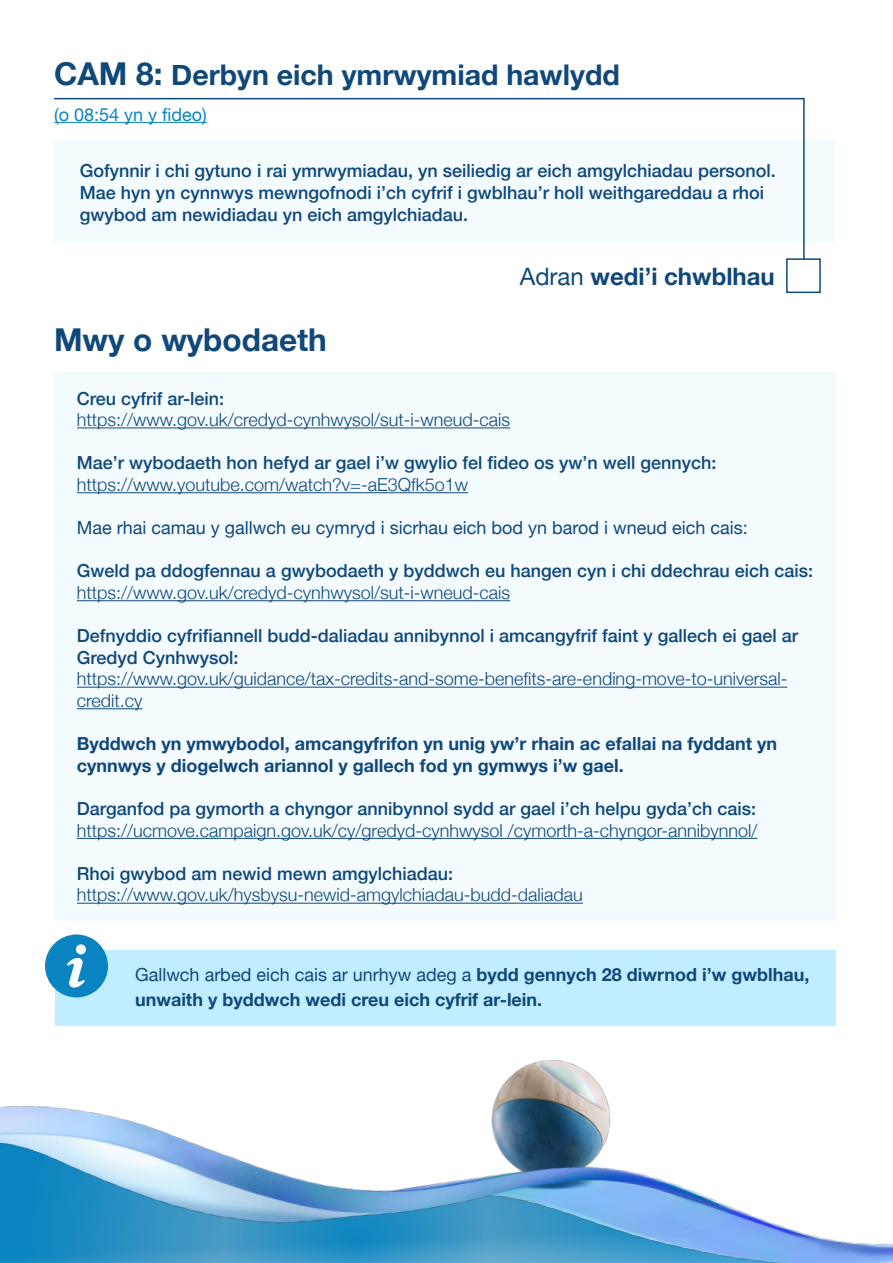
<style>
.page{position:relative;width:893px;height:1263px;background:#fff}
.page>*{position:absolute;margin:0;border:0;box-sizing:border-box;transform-origin:0 0}
.t1{font:700 31.5px "Helvetica Neue";color:#10487a}
.t2{font:700 28.5px "Helvetica Neue";color:#10487a}
.t3{font:700 24px "Helvetica Neue";color:#10487a}
.t4{font:500 18px/21.6px "Helvetica Neue";color:#10487a}
.t5{font:300 18px/21.6px "Helvetica Neue";color:#10487a}
.t6{font:700 18px/21.6px "Helvetica Neue";color:#10487a}
.t7{font:18px "Helvetica Neue";color:#10487a}
.t8{font:18px "Helvetica Neue";color:#0984c0}
.s1{font-size:31.5px}
.s2{font-weight:400}
</style>
<div class="page">
<img style="left:0;top:971px;width:893px;height:292px">
<div style="left:54px;top:372px;width:782px;height:549px;background:#f3fbff"></div>
<hr style="left:77px;top:427px;width:433px;height:1px;background:#10487a">
<hr style="left:77px;top:492px;width:391px;height:1px;background:#10487a">
<hr style="left:77px;top:600px;width:433px;height:1px;background:#10487a">
<hr style="left:77px;top:687px;width:710px;height:1px;background:#10487a">
<hr style="left:77px;top:708px;width:66px;height:1px;background:#10487a">
<hr style="left:77px;top:838px;width:680px;height:1px;background:#10487a">
<hr style="left:77px;top:903px;width:506px;height:1px;background:#10487a">
<div style="left:55px;top:950px;width:781px;height:75px;background:#c0edff"></div>
<hr style="left:54px;top:98px;width:750px;height:1px;background:#10487a">
<hr style="left:54px;top:122px;width:153px;height:1px;background:#0984c0">
<div style="left:54px;top:140px;width:781px;height:103px;background:#f3fbff"></div>
<hr style="left:803px;top:98px;width:2px;height:161px;background:#10487a">
<div style="left:786px;top:258px;width:35px;height:35px;border:2px solid #10487a"></div>
<div style="left:45px;top:934px;width:63px;height:63px;background:#0984c0;border-radius:50%"></div>
<svg style="left:67px;top:958px;width:18px;height:30px"></svg>
<div style="left:76px;top:944px;width:10px;height:10px;background:#fff;border-radius:50%"></div>
<h2 class="t2" style="left:54px;top:52px;width:567px"><span class="s1">CAM 8:</span> Derbyn eich ymrwymiad hawlydd</h2>
<p class="t8" style="left:54px;top:101px;width:154px">(o 08:54 yn y fideo)</p>
<p class="t4" style="left:80px;top:159px;width:697px">Gofynnir i chi gytuno i rai ymrwymiadau, yn seiliedig ar eich amgylchiadau personol.<br>Mae hyn yn cynnwys mewngofnodi i’ch cyfrif i gwblhau’r holl weithgareddau a rhoi gwybod am newidiadau yn eich amgylchiadau.</p>
<h1 class="t1" style="left:54px;top:315px;width:274px">Mwy o wybodaeth</h1>
<h3 class="t3" style="left:520px;top:258px;width:257px"><span class="s2">Adran</span> wedi’i chwblhau</h3>
<p class="t4" style="left:77px;top:386px;width:149px">Creu cyfrif ar-lein:</p>
<p class="t5" style="left:77px;top:408px;width:435px">https://www.gov.uk/credyd-cynhwysol/sut-i-wneud-cais</p>
<p class="t4" style="left:77px;top:451px;width:641px">Mae’r wybodaeth hon hefyd ar gael i’w gwylio fel fideo os yw’n well gennych:</p>
<p class="t5" style="left:77px;top:472px;width:393px">https://www.youtube.com/watch?v=-aE3Qfk5o1w</p>
<p class="t7" style="left:77px;top:515px;width:672px">Mae rhai camau y gallwch eu cymryd i sicrhau eich bod yn barod i wneud eich cais:</p>
<p class="t4" style="left:77px;top:559px;width:738px">Gweld pa ddogfennau a gwybodaeth y byddwch eu hangen cyn i chi ddechrau eich cais:</p>
<p class="t5" style="left:77px;top:580px;width:435px">https://www.gov.uk/credyd-cynhwysol/sut-i-wneud-cais</p>
<p class="t4" style="left:77px;top:623px;width:723px">Defnyddio cyfrifiannell budd-daliadau annibynnol i amcangyfrif faint y gallech ei gael ar<br>Gredyd Cynhwysol:</p>
<p class="t5" style="left:77px;top:667px;width:712px">https://www.gov.uk/guidance/tax-credits-and-some-benefits-are-ending-move-to-universal&shy;credit.cy</p>
<p class="t6" style="left:77px;top:733px;width:702px">Byddwch yn ymwybodol, amcangyfrifon yn unig yw’r rhain ac efallai na fyddant yn cynnwys y diogelwch ariannol y gallech fod yn gymwys i’w gael.</p>
<p class="t4" style="left:77px;top:796px;width:681px">Darganfod pa gymorth a chyngor annibynnol sydd ar gael i’ch helpu gyda’ch cais:</p>
<p class="t5" style="left:77px;top:818px;width:682px">https://ucmove.campaign.gov.uk/cy/gredyd-cynhwysol /cymorth-a-chyngor-annibynnol/</p>
<p class="t4" style="left:77px;top:861px;width:378px">Rhoi gwybod am newid mewn amgylchiadau:</p>
<p class="t5" style="left:77px;top:883px;width:508px">https://www.gov.uk/hysbysu-newid-amgylchiadau-budd-daliadau</p>
<p class="t6" style="left:135px;top:962px;width:676px;line-height:25.2px"><span class="s2">Gallwch arbed eich cais ar unrhyw adeg a</span> bydd gennych 28 diwrnod i’w gwblhau, unwaith y byddwch wedi creu eich cyfrif ar-lein.</p>
</div>
